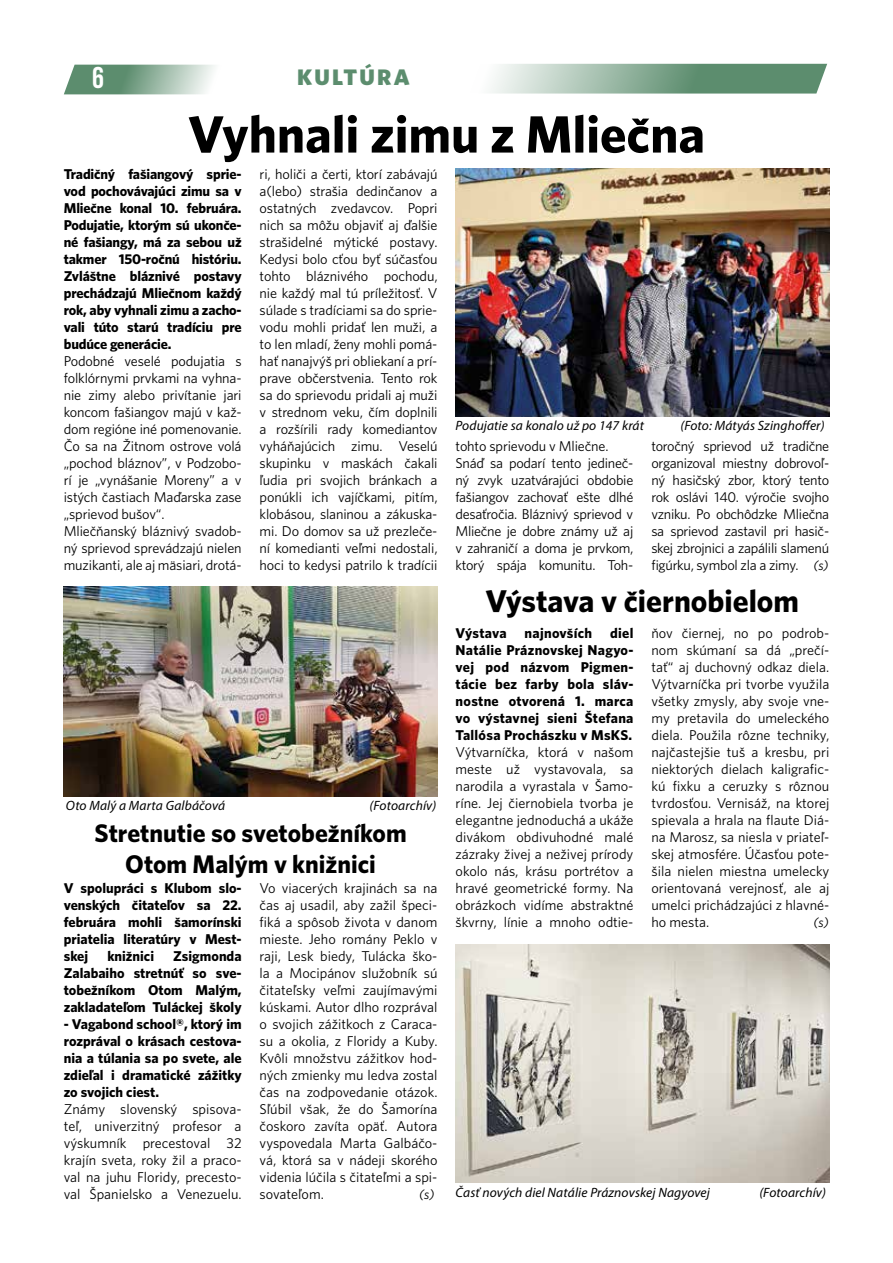
<style>
.page{position:relative;width:893px;height:1263px;background:#fff}
.page>*{position:absolute;margin:0;border:0;box-sizing:border-box;transform-origin:0 0}
.t1{font:52.5px "Whitney CE Bold";color:#000}
.t2{font:31.5px "Whitney CE Bold";color:#000}
.t3{font:30px "Bebas Neue";color:#fff}
.t4{font:25.5px/30.6px "Whitney CE Bold";color:#000;text-align:center}
.t5{font:22.5px "Whitney CE Black";letter-spacing:.1em;color:#5c8d6e}
.t6{font:14.25px/17px "Whitney C Ebook";letter-spacing:-.01em;color:#000;text-align:justify}
.t7{font:14.25px/17px "Whitney CE Bold";color:#000;text-align:justify}
.t8{font:14.25px "Whitney CE Bold";letter-spacing:.02em;color:#000}
.t9{font:italic 13.5px "Myriad Pro";letter-spacing:.01em;color:#000}
.t10{font:italic 13.5px "Whitney C Ebook";color:#000}
.s1{font-style:italic;font-size:13.5px}
</style>
<div class="page">
<svg style="left:64px;top:65px;width:151px;height:29px;background:#92b39e"></svg>
<svg style="left:490px;top:64px;width:337px;height:30px;background:#8fb19c"></svg>
<img style="left:455px;top:168px;width:374px;height:249px">
<img style="left:64px;top:587px;width:373px;height:210px">
<img style="left:456px;top:944px;width:373px;height:238px">
<h3 class="t3" style="left:92px;top:61px;width:13px">6</h3>
<h3 class="t5" style="left:297px;top:63px;width:114px">KULTÚRA</h3>
<h1 class="t1" style="left:188px;top:103px;width:519px">Vyhnali zimu z Mliečna</h1>
<p class="t7" style="left:64px;top:165px;width:179px">Tradičný fašiangový sprie&shy;vod pochovávajúci zimu sa v Mliečne konal 10. februára.<br>Podujatie, ktorým sú ukonče&shy;né fašiangy, má za sebou už takmer 150-ročnú históriu.<br>Zvláštne bláznivé postavy prechádzajú Mliečnom každý rok, aby vyhnali zimu a zacho&shy;vali túto starú tradíciu pre budúce generácie.</p>
<p class="t6" style="left:64px;top:352px;width:179px;text-align:left">Podobné veselé podujatia s folklórnymi prvkami na vyhna&shy;nie zimy alebo privítanie jari koncom fašiangov majú v kaž&shy;dom regióne iné pomenovanie.<br>Čo sa na Žitnom ostrove volá „pochod bláznov”, v Podzobo&shy;rí je „vynášanie Moreny” a v istých častiach Maďarska zase „sprievod bušov“.<br>Mliečňanský bláznivý svadob&shy;ný sprievod sprevádzajú nielen muzikanti, ale aj mäsiari, drotá-</p>
<p class="t6" style="left:260px;top:165px;width:179px">ri, holiči a čerti, ktorí zabávajú a(lebo) strašia dedinčanov a ostatných zvedavcov. Popri nich sa môžu objaviť aj ďalšie strašidelné mýtické postavy.<br>Kedysi bolo cťou byť súčasťou tohto bláznivého pochodu, nie každý mal tú príležitosť. V súlade s tradíciami sa do sprie&shy;vodu mohli pridať len muži, a to len mladí, ženy mohli pomá&shy;hať nanajvýš pri obliekaní a prí&shy;prave občerstvenia. Tento rok sa do sprievodu pridali aj muži v strednom veku, čím doplnili a rozšírili rady komediantov vyháňajúcich zimu. Veselú skupinku v maskách čakali ľudia pri svojich bránkach a ponúkli ich vajíčkami, pitím, klobásou, slaninou a zákuska&shy;mi. Do domov sa už prezleče&shy;ní komedianti veľmi nedostali, hoci to kedysi patrilo k tradícii</p>
<p class="t9" style="left:455px;top:417px;width:190px">Podujatie sa konalo už po 147 krát</p>
<p class="t9" style="left:680px;top:417px;width:146px">(Foto: Mátyás Szinghoffer)</p>
<p class="t6" style="left:455px;top:437px;width:179px;text-align:left">tohto sprievodu v Mliečne.<br>Snáď sa podarí tento jedineč&shy;ný zvyk uzatvárajúci obdobie fašiangov zachovať ešte dlhé desaťročia. Bláznivý sprievod v<br>Mliečne je dobre známy už aj v zahraničí a doma je prvkom, ktorý spája komunitu. Toh-</p>
<p class="t6" style="left:651px;top:437px;width:179px">toročný sprievod už tradične organizoval miestny dobrovoľ&shy;ný hasičský zbor, ktorý tento rok oslávi 140. výročie svojho vzniku. Po obchôdzke Mliečna sa sprievod zastavil pri hasič&shy;skej zbrojnici a zapálili slamenú figúrku, symbol zla a zimy. <span class="s1">(s)</span></p>
<p class="t9" style="left:66px;top:797px;width:161px">Oto Malý a Marta Galbáčová</p>
<p class="t9" style="left:370px;top:797px;width:68px">(Fotoarchív)</p>
<h3 class="t4" style="left:95px;top:817px;width:314px">Stretnutie so svetobežníkom<br>Otom Malým v knižnici</h3>
<p class="t7" style="left:64px;top:879px;width:179px">V spolupráci s Klubom slo&shy;venských čitateľov sa 22. februára mohli šamorínski priatelia literatúry v Mest&shy;skej</p>
<p class="t7" style="left:64px;top:947px;width:179px;text-indent:109px">Zsigmonda Zalabaiho stretnúť so sve&shy;tobežníkom Otom Malým, zakladateľom Tuláckej školy</p>
<p class="t7" style="left:64px;top:1015px;width:179px">- Vagabond school®, ktorý im rozprával o krásach cestova&shy;nia a túlania sa po svete, ale zdieľal i dramatické zážitky zo svojich ciest.</p>
<p class="t6" style="left:64px;top:1101px;width:179px">Známy slovenský spisova&shy;teľ, univerzitný profesor a výskumník precestoval 32 krajín sveta, roky žil a praco&shy;val na juhu Floridy, precesto&shy;val Španielsko a Venezuelu.</p>
<p class="t7" style="left:107px;top:947px;width:48px">knižnici</p>
<p class="t6" style="left:260px;top:879px;width:179px">Vo viacerých krajinách sa na čas aj usadil, aby zažil špeci&shy;fiká a spôsob života v danom mieste. Jeho romány Peklo v raji, Lesk biedy, Tulácka ško&shy;la a Mocipánov služobník sú čitateľsky veľmi zaujímavými kúskami. Autor dlho rozprával o svojich zážitkoch z Caraca&shy;su a okolia, z Floridy a Kuby.<br>Kvôli množstvu zážitkov hod&shy;ných zmienky mu ledva zostal čas na zodpovedanie otázok.<br>Sľúbil však, že do Šamorína čoskoro zavíta opäť. Autora vyspovedala Marta Galbáčo&shy;vá, ktorá sa v nádeji skorého videnia lúčila s čitateľmi a spi&shy;sovateľom.</p>
<p class="t10" style="left:419px;top:1187px;width:17px">(s)</p>
<h2 class="t2" style="left:486px;top:582px;width:315px">Výstava v čiernobielom</h2>
<p class="t7" style="left:456px;top:624px;width:179px;text-indent:155px">diel Natálie Práznovskej Nagyo&shy;vej pod názvom Pigmen&shy;tácie bez farby bola sláv&shy;nostne otvorená 1. marca vo výstavnej sieni Štefana Tallósa Prochászku v MsKS.</p>
<p class="t6" style="left:456px;top:743px;width:179px">Výtvarníčka, ktorá v našom meste už vystavovala, sa narodila a vyrastala v Šamo&shy;ríne. Jej čiernobiela tvorba je elegantne jednoduchá a ukáže divákom obdivuhodné malé zázraky živej a neživej prírody okolo nás, krásu portrétov a hravé geometrické formy. Na obrázkoch vidíme abstraktné škvrny, línie a mnoho odtie-</p>
<p class="t7" style="left:456px;top:624px;width:53px">Výstava</p>
<p class="t8" style="left:525px;top:624px;width:69px">najnovších</p>
<p class="t6" style="left:651px;top:624px;width:179px">ňov čiernej, no po podrob&shy;nom skúmaní sa dá „prečí&shy;tať“ aj duchovný odkaz diela.<br>Výtvarníčka pri tvorbe využila všetky zmysly, aby svoje vne&shy;my pretavila do umeleckého diela. Použila rôzne techniky, najčastejšie tuš a kresbu, pri niektorých dielach kaligrafic&shy;kú fixku a ceruzky s rôznou tvrdosťou. Vernisáž, na ktorej spievala a hrala na flaute Diá&shy;na Marosz, sa niesla v priateľ&shy;skej atmosfére. Účasťou pote&shy;šila nielen miestna umelecky orientovaná verejnosť, ale aj umelci prichádzajúci z hlavné&shy;ho mesta.</p>
<p class="t10" style="left:813px;top:915px;width:17px">(s)</p>
<p class="t9" style="left:456px;top:1184px;width:256px">Časť nových diel Natálie Práznovskej Nagyovej</p>
<p class="t9" style="left:759px;top:1184px;width:68px">(Fotoarchív)</p>
</div>
